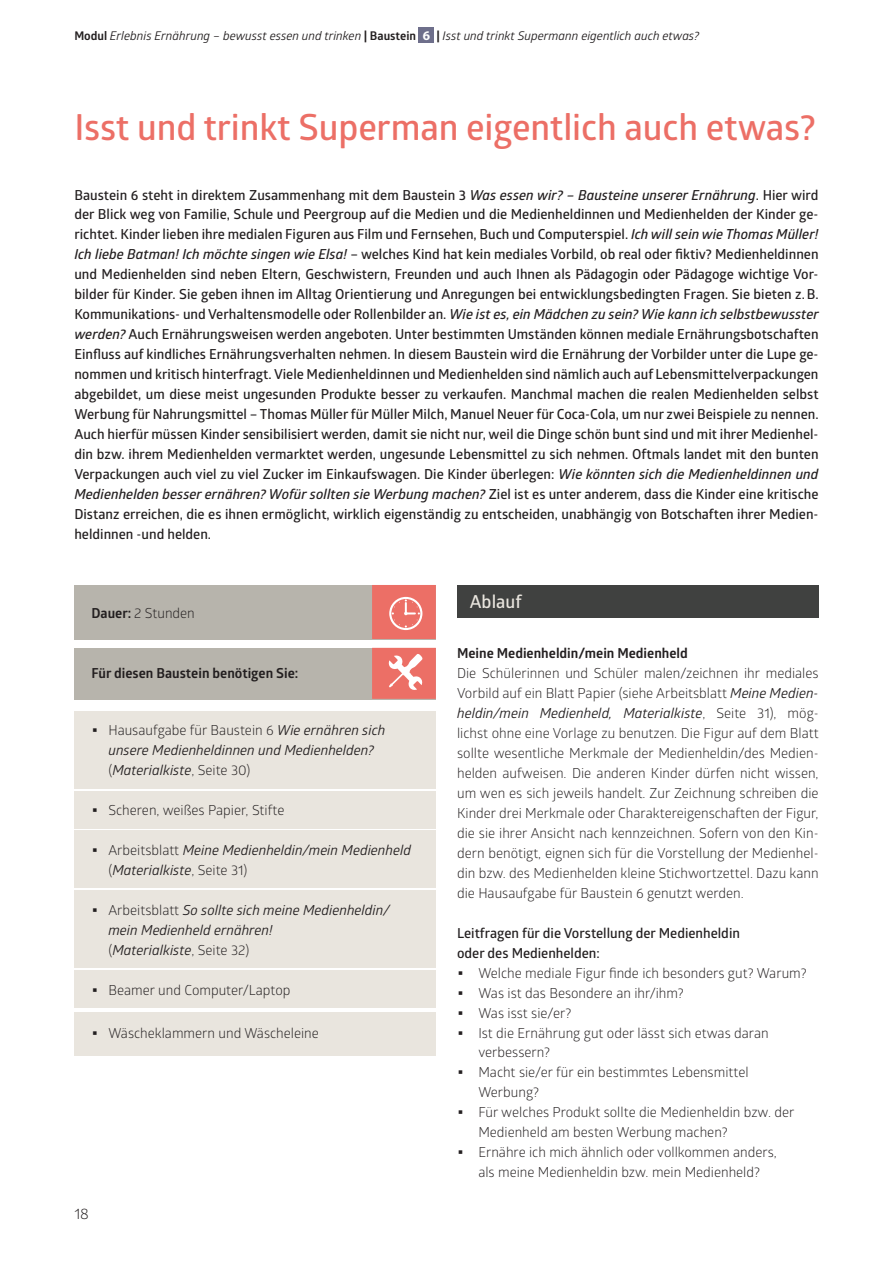
<style>
.page{position:relative;width:893px;height:1263px;background:#fff}
.page>*{position:absolute;margin:0;border:0;box-sizing:border-box;transform-origin:0 0}
.t1{font:600 36px "Glober";letter-spacing:-.005em;color:#ec6f66}
.t2{font:600 18px "Glober";color:#e9e5de}
.t3{font:15px "Glober";color:#231f20}
.t4{font:600 13.8px/20px "Glober";color:#231f20;text-align:justify}
.t5{font:13.8px/20px "Glober";color:#231f20}
.t6{font:italic 13.8px/20px "Glober";color:#231f20}
.t7{font:700 13.8px "Glober";color:#231f20}
.t8{font:italic 12px "Glober";color:#231f20}
.s1{font-weight:700;font-style:normal}
.s2{font-family:"Myriad Pro";font-weight:700;font-style:normal;font-size:13.2px;color:#fff}
.s3{font-style:italic}
.s4{font-weight:700}
.s5{font-family:"The Sans Os F";font-style:normal;font-size:16.5px}
.s6{font-style:normal}
.s7{font-family:"The Sans Os F";font-size:16.5px}
</style>
<div class="page">
<div style="left:74px;top:585px;width:362px;height:54px;background:#b7b4ac"></div>
<div style="left:372px;top:585px;width:64px;height:54px;background:#ec6f66"></div>
<div style="left:74px;top:648px;width:362px;height:51px;background:#b7b4ac"></div>
<div style="left:372px;top:648px;width:64px;height:51px;background:#ec6f66"></div>
<div style="left:74px;top:711px;width:362px;height:77px;background:#e9e5de"></div>
<div style="left:74px;top:791px;width:362px;height:37px;background:#e9e5de"></div>
<div style="left:74px;top:830px;width:362px;height:58px;background:#e9e5de"></div>
<div style="left:74px;top:890px;width:362px;height:78px;background:#e9e5de"></div>
<div style="left:74px;top:970px;width:362px;height:38px;background:#e9e5de"></div>
<div style="left:74px;top:1012px;width:362px;height:44px;background:#e9e5de"></div>
<svg style="left:389px;top:597px;width:33px;height:33px"></svg>
<svg style="left:388px;top:654px;width:35px;height:36px"></svg>
<div style="left:457px;top:585px;width:362px;height:33px;background:#404140"></div>
<div style="left:419px;top:28px;width:15px;height:15px;background:#6e6f8b"></div>
<p class="t8" style="left:74px;top:27px;width:626px"><span class="s1">Modul</span> Erlebnis Ernährung – bewusst essen und trinken <span class="s1">| Baustein</span> <span class="s2">6</span> <span class="s1">|</span> Isst und trinkt Supermann eigentlich auch etwas?</p>
<h1 class="t1" style="left:74px;top:102px;width:743px">Isst und trinkt Superman eigentlich auch etwas?</h1>
<p class="t4" style="left:74px;top:184px;width:746px">Baustein 6 steht in direktem Zusammenhang mit dem Baustein 3 <span class="s3">Was essen wir? – Bausteine unserer Ernährung</span>. Hier wird der Blick weg von Familie, Schule und Peergroup auf die Medien und die Medienheldinnen und Medienhelden der Kinder ge&shy;richtet. Kinder lieben ihre medialen Figuren aus Film und Fernsehen, Buch und Computerspiel. <span class="s3">Ich will sein wie Thomas Müller!<br>Ich liebe Batman! Ich möchte singen wie Elsa!</span> – welches Kind hat kein mediales Vorbild, ob real oder fiktiv? Medienheldinnen und Medienhelden sind neben Eltern, Geschwistern, Freunden und auch Ihnen als Pädagogin oder Pädagoge wichtige Vor&shy;bilder für Kinder. Sie geben ihnen im Alltag Orientierung und Anregungen bei entwicklungsbedingten Fragen. Sie bieten z.B.<br>Kommunikations- und Verhaltensmodelle oder Rollenbilder an. <span class="s3">Wie ist es, ein Mädchen zu sein? Wie kann ich selbstbewusster werden?</span> Auch Ernährungsweisen werden angeboten. Unter bestimmten Umständen können mediale Ernährungsbotschaften Einfluss auf kindliches Ernährungsverhalten nehmen. In diesem Baustein wird die Ernährung der Vorbilder unter die Lupe ge&shy;nommen und kritisch hinterfragt. Viele Medienheldinnen und Medienhelden sind nämlich auch auf Lebensmittelverpackungen abgebildet, um diese meist ungesunden Produkte besser zu verkaufen. Manchmal machen die realen Medienhelden selbst Werbung für Nahrungsmittel – Thomas Müller für Müller Milch, Manuel Neuer für Coca-Cola, um nur zwei Beispiele zu nennen.<br>Auch hierfür müssen Kinder sensibilisiert werden, damit sie nicht nur, weil die Dinge schön bunt sind und mit ihrer Medienhel&shy;din bzw. ihrem Medienhelden vermarktet werden, ungesunde Lebensmittel zu sich nehmen. Oftmals landet mit den bunten Verpackungen auch viel zu viel Zucker im Einkaufswagen. Die Kinder überlegen: <span class="s3">Wie könnten sich die Medienheldinnen und Medienhelden besser ernähren? Wofür sollten sie Werbung machen?</span> Ziel ist es unter anderem, dass die Kinder eine kritische Distanz erreichen, die es ihnen ermöglicht, wirklich eigenständig zu entscheiden, unabhängig von Botschaften ihrer Medien&shy;heldinnen -und helden.</p>
<p class="t5" style="left:91px;top:602px;width:105px"><span class="s4">Dauer:</span> 2 Stunden</p>
<p class="t7" style="left:91px;top:663px;width:208px">Für diesen Baustein benötigen Sie:</p>
<p class="t6" style="left:108px;top:720px;width:278px;text-indent:-17px"><span class="s5">▪</span> <span class="s6">Hausaufgabe für Baustein 6</span> Wie ernähren sich unsere Medienheldinnen und Medienhelden? <span class="s6">(</span>Materialkiste<span class="s6">, Seite 30)</span></p>
<p class="t5" style="left:91px;top:799px;width:195px"><span class="s7">▪</span> Scheren, weißes Papier, Stifte</p>
<p class="t6" style="left:108px;top:839px;width:304px;text-indent:-17px"><span class="s5">▪</span> <span class="s6">Arbeitsblatt</span> Meine Medienheldin/mein Medienheld <span class="s6">(</span>Materialkiste<span class="s6">, Seite 31)</span></p>
<p class="t6" style="left:108px;top:899px;width:283px;text-indent:-17px"><span class="s5">▪</span> <span class="s6">Arbeitsblatt</span> So sollte sich meine Medienheldin/ mein Medienheld ernähren!<br><span class="s6">(</span>Materialkiste<span class="s6">, Seite 32)</span></p>
<p class="t5" style="left:91px;top:979px;width:201px"><span class="s7">▪</span> Beamer und Computer/Laptop</p>
<p class="t5" style="left:91px;top:1022px;width:229px"><span class="s7">▪</span> Wäscheklammern und Wäscheleine</p>
<p class="t3" style="left:74px;top:1203px;width:16px">18</p>
<h2 class="t2" style="left:470px;top:589px;width:53px">Ablauf</h2>
<p class="t7" style="left:457px;top:644px;width:232px">Meine Medienheldin/mein Medienheld</p>
<p class="t5" style="left:457px;top:663px;width:363px;text-align:justify">Die Schülerinnen und Schüler malen/zeichnen ihr mediales Vorbild auf ein Blatt Papier (siehe Arbeitsblatt <span class="s3">Meine Medien&shy;heldin/mein Medienheld, Materialkiste</span>, Seite 31), mög&shy;lichst ohne eine Vorlage zu benutzen. Die Figur auf dem Blatt sollte wesentliche Merkmale der Medienheldin/des Medien&shy;helden aufweisen. Die anderen Kinder dürfen nicht wissen, um wen es sich jeweils handelt. Zur Zeichnung schreiben die Kinder drei Merkmale oder Charaktereigenschaften der Figur, die sie ihrer Ansicht nach kennzeichnen. Sofern von den Kin&shy;dern benötigt, eignen sich für die Vorstellung der Medienhel&shy;din bzw. des Medienhelden kleine Stichwortzettel. Dazu kann die Hausaufgabe für Baustein 6 genutzt werden.</p>
<p class="t4" style="left:457px;top:922px;width:284px">Leitfragen für die Vorstellung der Medienheldin oder des Medienhelden:</p>
<p class="t5" style="left:457px;top:962px;width:351px"><span class="s7">▪</span> Welche mediale Figur finde ich besonders gut? Warum?</p>
<p class="t5" style="left:457px;top:982px;width:228px"><span class="s7">▪</span> Was ist das Besondere an ihr/ihm?</p>
<p class="t5" style="left:457px;top:1002px;width:116px"><span class="s7">▪</span> Was isst sie/er?</p>
<p class="t5" style="left:478px;top:1022px;width:292px;text-indent:-21px"><span class="s7">▪</span> Ist die Ernährung gut oder lässt sich etwas daran verbessern?</p>
<p class="t5" style="left:478px;top:1062px;width:272px;text-indent:-21px"><span class="s7">▪</span> Macht sie/er für ein bestimmtes Lebensmittel<br>Werbung?</p>
<p class="t5" style="left:478px;top:1102px;width:318px;text-indent:-21px"><span class="s7">▪</span> Für welches Produkt sollte die Medienheldin bzw. der<br>Medienheld am besten Werbung machen?</p>
<p class="t5" style="left:457px;top:1142px;width:321px;text-align:center"><span class="s7">▪</span> Ernähre ich mich ähnlich oder vollkommen anders, als meine Medienheldin bzw. mein Medienheld?</p>
</div>
